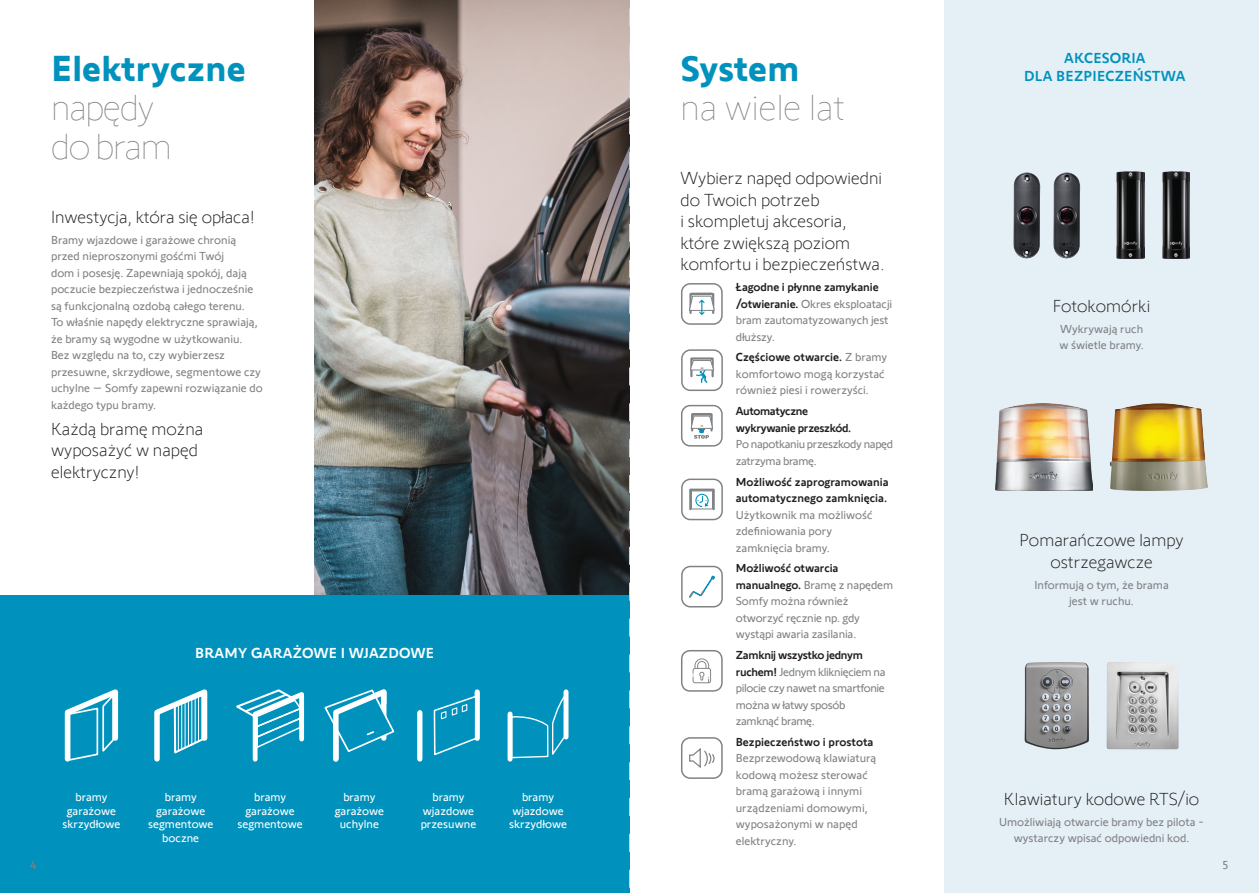
<style>
.page{position:relative;width:1259px;height:893px;background:#fff}
.page>*{position:absolute;margin:0;border:0;box-sizing:border-box;transform-origin:0 0}
.t1{font:200 37.5px/39px "Somfy Sans";letter-spacing:-.03em;color:#808285}
.t2{font:200 37.5px/39px "Somfy Sans";color:#808285}
.t3{font:300 18px/21.6px "Somfy Sans";color:#231f20}
.t4{font:500 15px/18px "Somfy Sans";letter-spacing:.01em;color:#0092bd;text-align:center}
.t5{font:500 15px "Somfy Sans";letter-spacing:.01em;color:#fff}
.t6{font:12px/16.5px "Somfy Sans";color:#808285}
.t7{font:12px/16.5px "Somfy Sans";letter-spacing:-.03em;color:#808285}
.t8{font:12px/13.5px "Somfy Sans";color:#fff;text-align:center}
.s1{font-weight:700;color:#0092bd}
.s2{font-weight:500;color:#231f20}
</style>
<div class="page">
<img style="left:315px;top:0;width:314px;height:595px">
<div style="left:0;top:595px;width:629px;height:298px;background:#0092bd"></div>
<div style="left:944px;top:0;width:315px;height:893px;background:#e5f0f6"></div>
<img style="left:1110px;top:403px;width:98px;height:88px">
<img style="left:995px;top:403px;width:97px;height:87px">
<img style="left:1024px;top:662px;width:65px;height:87px">
<img style="left:1106px;top:662px;width:72px;height:87px">
<img style="left:1116px;top:172px;width:28px;height:87px">
<img style="left:1162px;top:172px;width:27px;height:87px">
<svg style="left:629px;top:0;width:1px;height:893px"></svg>
<svg style="left:64px;top:689px;width:55px;height:73px"></svg>
<svg style="left:236px;top:689px;width:69px;height:73px"></svg>
<svg style="left:324px;top:689px;width:71px;height:73px"></svg>
<svg style="left:154px;top:689px;width:54px;height:73px"></svg>
<hr style="left:178px;top:705px;width:1px;height:46px;background:#fff">
<hr style="left:181px;top:703px;width:1px;height:46px;background:#fff">
<hr style="left:185px;top:702px;width:1px;height:46px;background:#fff">
<hr style="left:188px;top:701px;width:1px;height:46px;background:#fff">
<hr style="left:191px;top:699px;width:1px;height:47px;background:#fff">
<hr style="left:195px;top:698px;width:1px;height:45px;background:#fff">
<hr style="left:198px;top:697px;width:1px;height:44px;background:#fff">
<hr style="left:202px;top:695px;width:1px;height:45px;background:#fff">
<div style="left:507px;top:714px;width:5px;height:45px;background:#fff"></div>
<div style="left:563px;top:692px;width:5px;height:45px;background:#fff"></div>
<svg style="left:510px;top:693px;width:57px;height:66px"></svg>
<div style="left:417px;top:713px;width:5px;height:46px;background:#fff"></div>
<div style="left:474px;top:692px;width:6px;height:46px;background:#fff"></div>
<svg style="left:433px;top:694px;width:44px;height:62px"></svg>
<div style="left:689px;top:293px;width:25px;height:21px;border:2px solid #808285"></div>
<svg style="left:689px;top:295px;width:26px;height:20px"></svg>
<div style="left:681px;top:283px;width:41px;height:42px;border:2px solid #808285;border-radius:9px"></div>
<div style="left:690px;top:357px;width:24px;height:20px;border:2px solid #808285"></div>
<svg style="left:690px;top:360px;width:24px;height:23px"></svg>
<div style="left:681px;top:349px;width:42px;height:42px;border:2px solid #808285;border-radius:9px"></div>
<svg style="left:690px;top:413px;width:23px;height:25px"></svg>
<div style="left:681px;top:405px;width:41px;height:42px;border:2px solid #808285;border-radius:9px"></div>
<div style="left:689px;top:489px;width:26px;height:21px;border:2px solid #808285"></div>
<svg style="left:695px;top:494px;width:13px;height:13px"></svg>
<div style="left:681px;top:479px;width:42px;height:41px;border:2px solid #808285;border-radius:9px"></div>
<svg style="left:689px;top:576px;width:26px;height:22px"></svg>
<div style="left:681px;top:566px;width:42px;height:41px;border:2px solid #808285;border-radius:9px"></div>
<svg style="left:689px;top:748px;width:26px;height:20px"></svg>
<div style="left:681px;top:737px;width:41px;height:42px;border:2px solid #808285;border-radius:9px"></div>
<div style="left:681px;top:650px;width:41px;height:42px;border:2px solid #808285;border-radius:9px"></div>
<svg style="left:692px;top:658px;width:19px;height:25px"></svg>
<img style="left:1013px;top:172px;width:27px;height:86px">
<img style="left:1053px;top:172px;width:27px;height:86px">
<p class="t1" style="left:51px;top:46px;width:196px"><span class="s1">Elektryczne </span>napędy<br>do bram</p>
<p class="t3" style="left:51px;top:205px;width:205px">Inwestycja, która się opłaca!</p>
<p class="t6" style="left:51px;top:230px;width:213px">Bramy wjazdowe i garażowe chronią przed nieproszonymi gośćmi Twój<br>dom i posesję. Zapewniają spokój, dają poczucie bezpieczeństwa i jednocześnie są funkcjonalną ozdobą całego terenu.<br>To właśnie napędy elektryczne sprawiają, że bramy są wygodne w użytkowaniu.<br>Bez względu na to, czy wybierzesz przesuwne, skrzydłowe, segmentowe czy uchylne – Somfy zapewni rozwiązanie do każdego typu bramy.</p>
<p class="t3" style="left:51px;top:416px;width:154px">Każdą bramę można wyposażyć w napęd elektryczny!</p>
<p class="t5" style="left:195px;top:641px;width:241px">BRAMY GARAŻOWE I WJAZDOWE</p>
<p class="t8" style="left:67px;top:789px;width:51px">bramy garażowe</p>
<p class="t8" style="left:62px;top:816px;width:59px">skrzydłowe</p>
<p class="t8" style="left:156px;top:789px;width:51px">bramy garażowe</p>
<p class="t8" style="left:148px;top:816px;width:67px">segmentowe boczne</p>
<p class="t8" style="left:245px;top:789px;width:51px">bramy garażowe</p>
<p class="t8" style="left:237px;top:816px;width:67px">segmentowe</p>
<p class="t8" style="left:335px;top:789px;width:51px">bramy garażowe uchylne</p>
<p class="t8" style="left:421px;top:789px;width:57px">bramy wjazdowe przesuwne</p>
<p class="t8" style="left:509px;top:789px;width:59px">bramy wjazdowe skrzydłowe</p>
<p class="t2" style="left:680px;top:46px;width:166px"><span class="s1">System </span>na wiele lat</p>
<p class="t3" style="left:680px;top:166px;width:205px">Wybierz napęd odpowiedni do Twoich potrzeb<br>i skompletuj akcesoria, które zwiększą poziom komfortu i bezpieczeństwa.</p>
<p class="t6" style="left:736px;top:278px;width:158px"><span class="s2">Łagodne i płynne zamykanie /otwieranie.</span> Okres eksploatacji bram zautomatyzowanych jest dłuższy.</p>
<p class="t6" style="left:736px;top:348px;width:153px"><span class="s2">Częściowe otwarcie.</span> Z bramy komfortowo mogą korzystać również piesi i rowerzyści.</p>
<p class="t7" style="left:736px;top:402px;width:159px"><span class="s2">Automatyczne<br>wykrywanie przeszkód.<br></span>Po napotkaniu przeszkody napęd zatrzyma bramę.</p>
<p class="t6" style="left:736px;top:472px;width:154px"><span class="s2">Możliwość zaprogramowania automatycznego zamknięcia.<br></span>Użytkownik ma możliwość zdefiniowania pory zamknięcia bramy.</p>
<p class="t6" style="left:736px;top:559px;width:159px"><span class="s2">Możliwość otwarcia manualnego.</span> Bramę z napędem<br>Somfy można również otworzyć ręcznie np. gdy wystąpi awaria zasilania.</p>
<p class="t7" style="left:736px;top:645px;width:151px"><span class="s2">Zamknij wszystko jednym ruchem!</span> Jednym kliknięciem na pilocie czy nawet na smartfonie można w łatwy sposób zamknąć bramę.</p>
<p class="t6" style="left:736px;top:732px;width:142px"><span class="s2">Bezpieczeństwo i prostota<br></span>Bezprzewodową klawiaturą kodową możesz sterować bramą garażową i innymi urządzeniami domowymi, wyposażonymi w napęd elektryczny.</p>
<p class="t4" style="left:1024px;top:47px;width:163px">AKCESORIA<br>DLA BEZPIECZEŃSTWA</p>
<p class="t3" style="left:1052px;top:293px;width:99px">Fotokomórki</p>
<p class="t6" style="left:1059px;top:319px;width:86px">Wykrywają ruch w świetle bramy.</p>
<p class="t3" style="left:1019px;top:528px;width:165px;text-align:center">Pomarańczowe lampy ostrzegawcze</p>
<p class="t6" style="left:1034px;top:575px;width:136px;text-align:center">Informują o tym, że brama jest w ruchu.</p>
<p class="t3" style="left:1004px;top:786px;width:197px">Klawiatury kodowe RTS/io</p>
<p class="t6" style="left:999px;top:812px;width:207px;text-align:center">Umożliwiają otwarcie bramy bez pilota - wystarczy wpisać odpowiedni kod.</p>
<p class="t6" style="left:31px;top:855px;width:7px">4</p>
<p class="t6" style="left:1222px;top:855px;width:7px">5</p>
</div>
